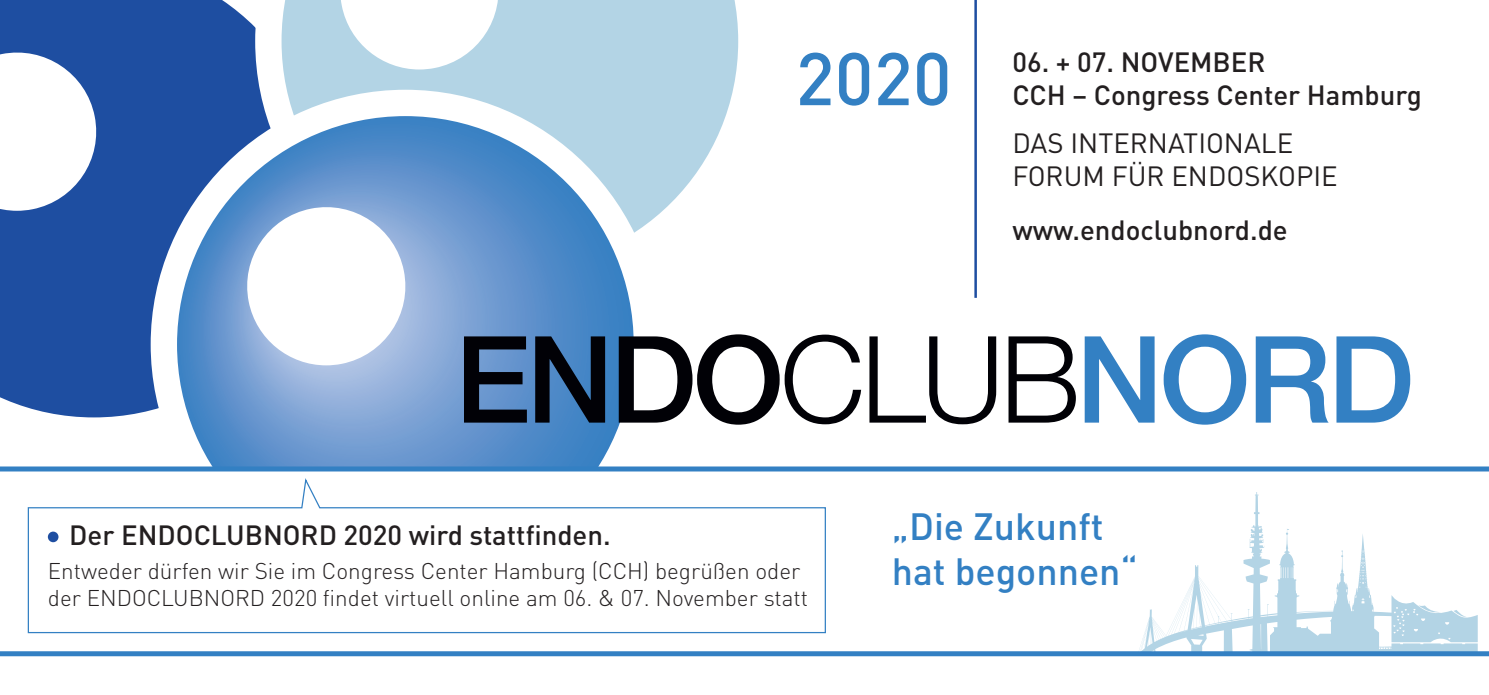
<style>
.page{position:relative;width:1489px;height:695px;background:#fff}
.page>*{position:absolute;margin:0;border:0;box-sizing:border-box;transform-origin:0 0}
.t1{font:500 73.25px "DIN";color:#3380c3}
.t2{font:500 37.5px/45px "DIN";color:#3380c3}
.t3{font:500 27.5px/33px "DIN";color:#231f20}
.t4{font:27.5px/33px "DIN";color:#231f20}
.t5{font:300 22.5px/27px "DIN";color:#231f20}
</style>
<div class="page">
<svg style="left:1139px;top:493px;width:339px;height:158px"></svg>
<div style="left:0;top:0;width:255px;height:418px;background:#1e4ea1"></div>
<svg style="left:255px;top:0;width:484px;height:213px;fill:#b3d4e5"></svg>
<svg style="left:151px;top:90px;width:509px;height:376px"></svg>
<svg style="left:240px;top:200px;width:172px;height:165px"></svg>
<svg style="left:0;top:46px;width:103px;height:165px"></svg>
<svg style="left:333px;top:0;width:172px;height:69px"></svg>
<svg style="left:1084px;top:334px;width:325px;height:90px"></svg>
<svg style="left:464px;top:334px;width:611px;height:90px"></svg>
<hr style="left:974px;top:0;width:2px;height:298px;background:#1e4ea1">
<div style="left:0;top:651px;width:1488px;height:5px;background:#3380c3"></div>
<div style="left:0;top:466px;width:1488px;height:5px;background:#3380c3"></div>
<svg style="left:27px;top:478px;width:799px;height:155px"></svg>
<h1 class="t1" style="left:795px;top:32px;width:158px">2020</h1>
<p class="t3" style="left:1012px;top:45px;width:411px">06. + 07. NOVEMBER<br>CCH – Congress Center Hamburg</p>
<p class="t4" style="left:1012px;top:126px;width:327px">DAS INTERNATIONALE<br>FORUM FÜR ENDOSKOPIE</p>
<p class="t3" style="left:1012px;top:213px;width:277px">www.endoclubnord.de</p>
<p class="t3" style="left:69px;top:517px;width:543px">Der ENDOCLUBNORD 2020 wird stattfinden.</p>
<p class="t5" style="left:48px;top:557px;width:761px">Entweder dürfen wir Sie im Congress Center Hamburg (CCH) begrüßen oder der ENDOCLUBNORD 2020 findet virtuell online am 06. &amp; 07. November statt</p>
<h2 class="t2" style="left:891px;top:502px;width:247px">„Die Zukunft hat begonnen“</h2>
</div>
